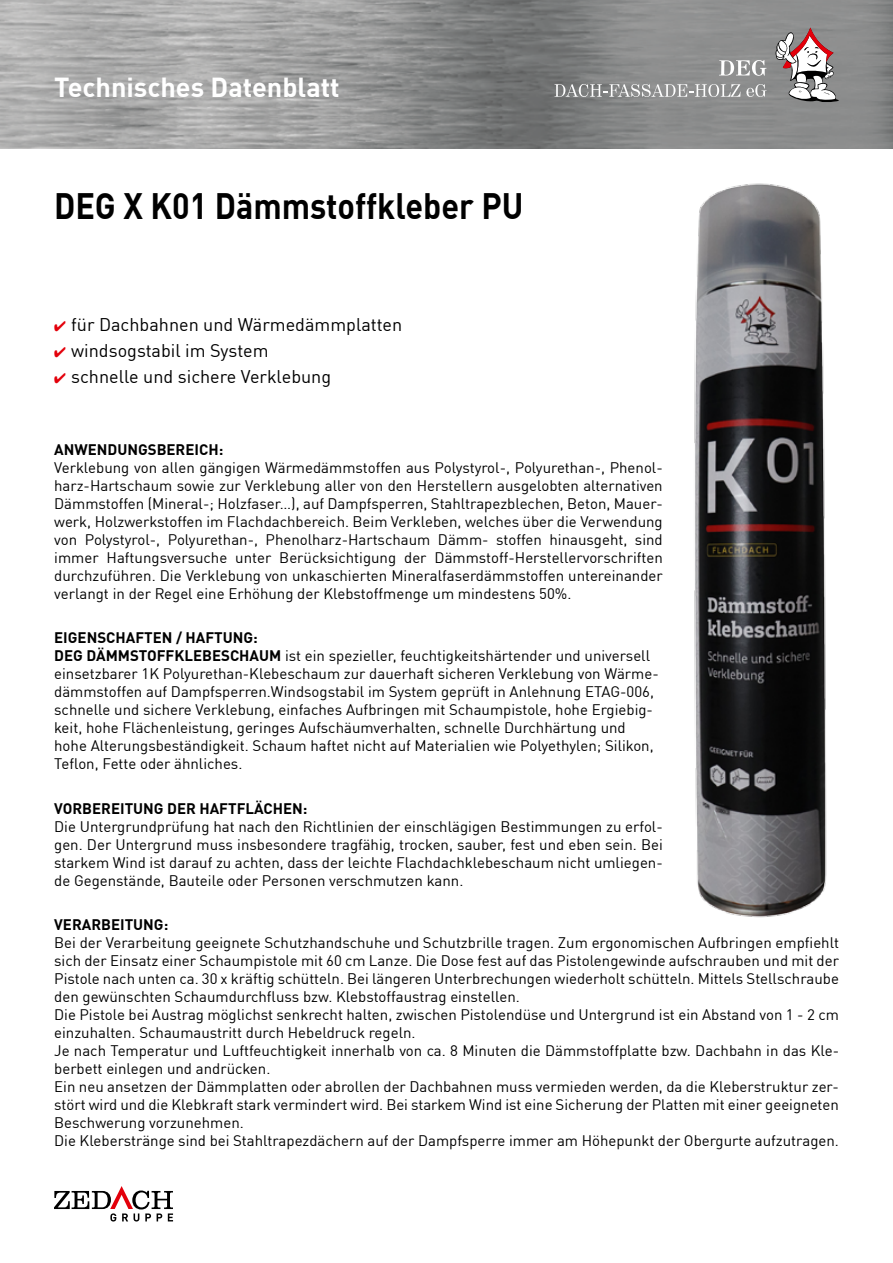
<style>
.page{position:relative;width:893px;height:1263px;background:#fff}
.page>*{position:absolute;margin:0;border:0;box-sizing:border-box;transform-origin:0 0}
.t1{font:700 36px "DIN Pro";color:#000;scale:.9 1}
.t2{font:700 27px "DIN Pro";color:#fff}
.t3{font:18px/25.8px "DIN Pro";color:#000}
.t4{font:15px/18px "DIN Pro";color:#000;text-align:justify}
.t5{font:700 15px "DIN Pro";color:#000}
.s1{font-weight:700}
</style>
<div class="page">
<img style="left:694px;top:183px;width:133px;height:735px">
<img style="left:0;top:0;width:893px;height:149px">
<svg style="left:775px;top:28px;width:64px;height:74px"></svg>
<svg style="left:719px;top:60px;width:47px;height:16px"></svg>
<svg style="left:554px;top:84px;width:186px;height:13px"></svg>
<svg style="left:746px;top:84px;width:21px;height:13px"></svg>
<svg style="left:54px;top:1186px;width:119px;height:35px"></svg>
<h2 class="t2" style="left:54px;top:66px;width:287px">Technisches Datenblatt</h2>
<h1 class="t1" style="left:54px;top:178px;width:523px">DEG X K01 Dämmstoffkleber PU</h1>
<p class="t3" style="left:71px;top:310px;width:332px">für Dachbahnen und Wärmedämmplatten windsogstabil im System<br>schnelle und sichere Verklebung</p>
<p class="t5" style="left:54px;top:437px;width:171px">ANWENDUNGSBEREICH:</p>
<p class="t4" style="left:54px;top:457px;width:610px">Verklebung von allen gängigen Wärmedämmstoffen aus Polystyrol-, Polyurethan-, Phenol&shy;harz-Hartschaum sowie zur Verklebung aller von den Herstellern ausgelobten alternativen Dämmstoffen (Mineral-; Holzfaser…), auf Dampfsperren, Stahltrapezblechen, Beton, Mauer&shy;werk, Holzwerkstoffen im Flachdachbereich. Beim Verkleben, welches über die Verwendung von Polystyrol-, Polyurethan-, Phenolharz-Hartschaum Dämm- stoffen hinausgeht, sind immer Haftungsversuche unter Berücksichtigung der Dämmstoff-Herstellervorschriften durchzuführen. Die Verklebung von unkaschierten Mineralfaserdämmstoffen untereinander verlangt in der Regel eine Erhöhung der Klebstoffmenge um mindestens 50%.</p>
<p class="t4" style="left:54px;top:628px;width:606px;text-align:left"><span class="s1">EIGENSCHAFTEN / HAFTUNG:<br>DEG DÄMMSTOFFKLEBESCHAUM</span> ist ein spezieller, feuchtigkeitshärtender und universell einsetzbarer 1K Polyurethan-Klebeschaum zur dauerhaft sicheren Verklebung von Wärme&shy;dämmstoffen auf Dampfsperren.Windsogstabil im System geprüft in Anlehnung ETAG-006, schnelle und sichere Verklebung, einfaches Aufbringen mit Schaumpistole, hohe Ergiebig&shy;keit, hohe Flächenleistung, geringes Aufschäumverhalten, schnelle Durchhärtung und hohe Alterungsbeständigkeit. Schaum haftet nicht auf Materialien wie Polyethylen; Silikon, Teflon, Fette oder ähnliches.</p>
<p class="t5" style="left:54px;top:796px;width:255px">VORBEREITUNG DER HAFTFLÄCHEN:</p>
<p class="t4" style="left:54px;top:816px;width:610px">Die Untergrundprüfung hat nach den Richtlinien der einschlägigen Bestimmungen zu erfol&shy;gen. Der Untergrund muss insbesondere tragfähig, trocken, sauber, fest und eben sein. Bei starkem Wind ist darauf zu achten, dass der leichte Flachdachklebeschaum nicht umliegen&shy;de Gegenstände, Bauteile oder Personen verschmutzen kann.</p>
<p class="t5" style="left:54px;top:913px;width:116px">VERARBEITUNG:</p>
<p class="t4" style="left:54px;top:933px;width:786px;text-align:left">Bei der Verarbeitung geeignete Schutzhandschuhe und Schutzbrille tragen. Zum ergonomischen Aufbringen empfiehlt sich der Einsatz einer Schaumpistole mit 60 cm Lanze. Die Dose fest auf das Pistolengewinde aufschrauben und mit der Pistole nach unten ca. 30 x kräftig schütteln. Bei längeren Unterbrechungen wiederholt schütteln. Mittels Stellschraube den gewünschten Schaumdurchfluss bzw. Klebstoffaustrag einstellen.<br>Die Pistole bei Austrag möglichst senkrecht halten, zwischen Pistolendüse und Untergrund ist ein Abstand von 1 - 2 cm einzuhalten. Schaumaustritt durch Hebeldruck regeln.<br>Je nach Temperatur und Luftfeuchtigkeit innerhalb von ca. 8 Minuten die Dämmstoffplatte bzw. Dachbahn in das Kle&shy;berbett einlegen und andrücken.<br>Ein neu ansetzen der Dämmplatten oder abrollen der Dachbahnen muss vermieden werden, da die Kleberstruktur zer&shy;stört wird und die Klebkraft stark vermindert wird. Bei starkem Wind ist eine Sicherung der Platten mit einer geeigneten Beschwerung vorzunehmen.<br>Die Kleberstränge sind bei Stahltrapezdächern auf der Dampfsperre immer am Höhepunkt der Obergurte aufzutragen.</p>
</div>
